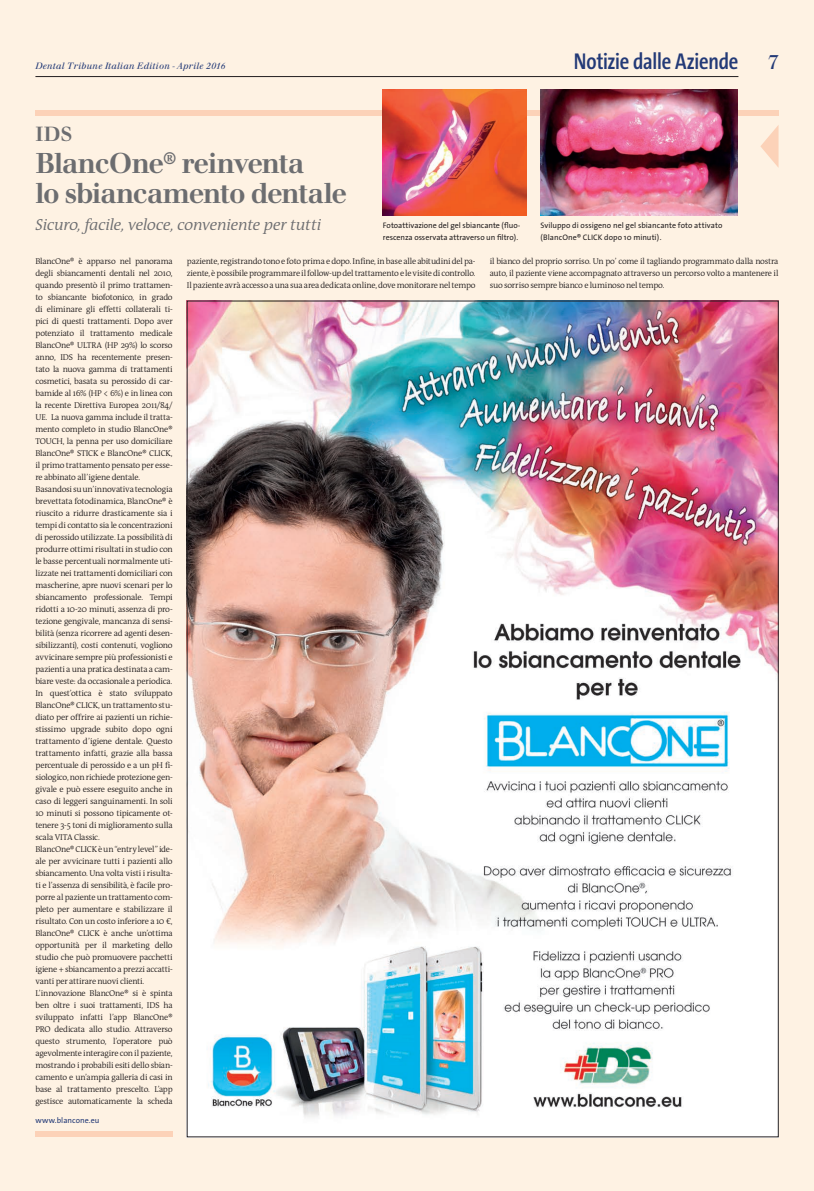
<style>
.page{position:relative;width:814px;height:1191px;background:#fef2e3}
.page>*{position:absolute;margin:0;border:0;box-sizing:border-box;transform-origin:0 0}
.t1{font:700 28px/30px "Walbaum";letter-spacing:-.045em;color:#6c6d70}
.t2{font:600 23px "The Sans Cd LF6";letter-spacing:-.01em;color:#233a77}
.t3{font:700 20px "Walbaum";color:#6c6d70}
.t4{font:20px "Walbaum";color:#233a77}
.t5{font:italic 300 16px "The Antiqua B4 i";letter-spacing:-.015em;color:#6c6d70}
.t6{font:italic 9px "Walbaum";letter-spacing:.025em;color:#233a77}
.t7{font:300 8.5px/12px "The Antiqua B4";letter-spacing:-.025em;color:#231f20;text-align:justify}
.t8{font:8px/12px "The Sans";color:#231f20}
.t9{font:8px "The Sans";letter-spacing:.005em;color:#233a77}
</style>
<div class="page">
<hr style="left:35px;top:76px;width:703px;height:1px;background:#231f20">
<img style="left:189px;top:303px;width:587px;height:832px">
<svg style="left:760px;top:126px;width:18px;height:41px"></svg>
<div style="left:35px;top:111px;width:743px;height:5px;background:#fcd2b8"></div>
<div style="left:35px;top:1131px;width:138px;height:6px;background:#fcd2b8"></div>
<img style="left:383px;top:89px;width:143px;height:126px">
<img style="left:540px;top:89px;width:197px;height:126px">
<p class="t6" style="left:35px;top:61px;width:192px">Dental Tribune Italian Edition - Aprile 2016</p>
<h2 class="t2" style="left:574px;top:50px;width:166px">Notizie dalle Aziende</h2>
<h3 class="t4" style="left:767px;top:50px;width:13px">7</h3>
<h3 class="t3" style="left:35px;top:121px;width:39px">IDS</h3>
<h1 class="t1" style="left:35px;top:148px;width:313px">BlancOne<sup>®</sup> reinventa<br>lo sbiancamento dentale</h1>
<h3 class="t5" style="left:35px;top:216px;width:287px">Sicuro, facile, veloce, conveniente per tutti</h3>
<p class="t7" style="left:35px;top:255px;width:139px;text-align:left">BlancOne® è apparso nel panorama degli sbiancamenti dentali nel 2010, quando presentò il primo trattamen&shy;to sbiancante biofotonico, in grado di eliminare gli effetti collaterali ti&shy;pici di questi trattamenti. Dopo aver potenziato il trattamento medicale BlancOne® ULTRA (HP 29%) lo scorso anno, IDS ha recentemente presen&shy;tato la nuova gamma di trattamenti cosmetici, basata su perossido di car&shy;bamide al 16% (HP &lt; 6%) e in linea con la recente Direttiva Europea 2011/84/ UE. La nuova gamma include il tratta&shy;mento completo in studio BlancOne® TOUCH, la penna per uso domiciliare BlancOne® STICK e BlancOne® CLICK, il primo trattamento pensato per esse&shy;re abbinato all’igiene dentale.<br>Basandosi su un’innovativa tecnologia brevettata fotodinamica, BlancOne® è riuscito a ridurre drasticamente sia i tempi di contatto sia le concentrazioni di perossido utilizzate. La possibilità di produrre ottimi risultati in studio con le basse percentuali normalmente uti&shy;lizzate nei trattamenti domiciliari con mascherine, apre nuovi scenari per lo sbiancamento professionale. Tempi ridotti a 10-20 minuti, assenza di pro&shy;tezione gengivale, mancanza di sensi&shy;bilità (senza ricorrere ad agenti desen&shy;sibilizzanti), costi contenuti, vogliono avvicinare sempre più professionisti e pazienti a una pratica destinata a cam&shy;biare veste: da occasionale a periodica.<br>In quest’ottica è stato sviluppato BlancOne® CLICK, un trattamento stu&shy;diato per offrire ai pazienti un richie&shy;stissimo upgrade subito dopo ogni trattamento d’igiene dentale. Questo trattamento infatti, grazie alla bassa percentuale di perossido e a un pH fi&shy;siologico, non richiede protezione gen&shy;givale e può essere eseguito anche in caso di leggeri sanguinamenti. In soli 10 minuti si possono tipicamente ot&shy;tenere 3-5 toni di miglioramento sulla scala VITA Classic.<br>BlancOne® CLICK è un “entry level” ide&shy;ale per avvicinare tutti i pazienti allo sbiancamento. Una volta visti i risulta&shy;ti e l’assenza di sensibilità, è facile pro&shy;porre al paziente un trattamento com&shy;pleto per aumentare e stabilizzare il risultato. Con un costo inferiore a 10 €, BlancOne® CLICK è anche un’ottima opportunità per il marketing dello studio che può promuovere pacchetti igiene + sbiancamento a prezzi accatti&shy;vanti per attirare nuovi clienti.<br>L’innovazione BlancOne® si è spinta ben oltre i suoi trattamenti, IDS ha sviluppato infatti l’app BlancOne® PRO dedicata allo studio. Attraverso questo strumento, l’operatore può agevolmente interagire con il paziente, mostrando i probabili esiti dello sbian&shy;camento e un’ampia galleria di casi in base al trattamento prescelto. L’app gestisce automaticamente la scheda</p>
<p class="t7" style="left:187px;top:255px;width:290px">paziente, registrando tono e foto prima e dopo. Infine, in base alle abitudini del pa&shy;ziente, è possibile programmare il follow-up del trattamento e le visite di controllo.<br>Il paziente avrà accesso a una sua area dedicata online, dove monitorare nel tempo</p>
<p class="t7" style="left:490px;top:255px;width:290px">il bianco del proprio sorriso. Un po’ come il tagliando programmato dalla nostra auto, il paziente viene accompagnato attraverso un percorso volto a mantenere il suo sorriso sempre bianco e luminoso nel tempo.</p>
<p class="t8" style="left:383px;top:219px;width:139px">Fotoattivazione del gel sbiancante (fluo&shy;rescenza osservata attraverso un filtro).</p>
<p class="t8" style="left:540px;top:219px;width:183px">Sviluppo di ossigeno nel gel sbiancante foto attivato (BlancOne® CLICK dopo 10 minuti).</p>
<p class="t9" style="left:35px;top:1113px;width:65px">www.blancone.eu</p>
</div>
